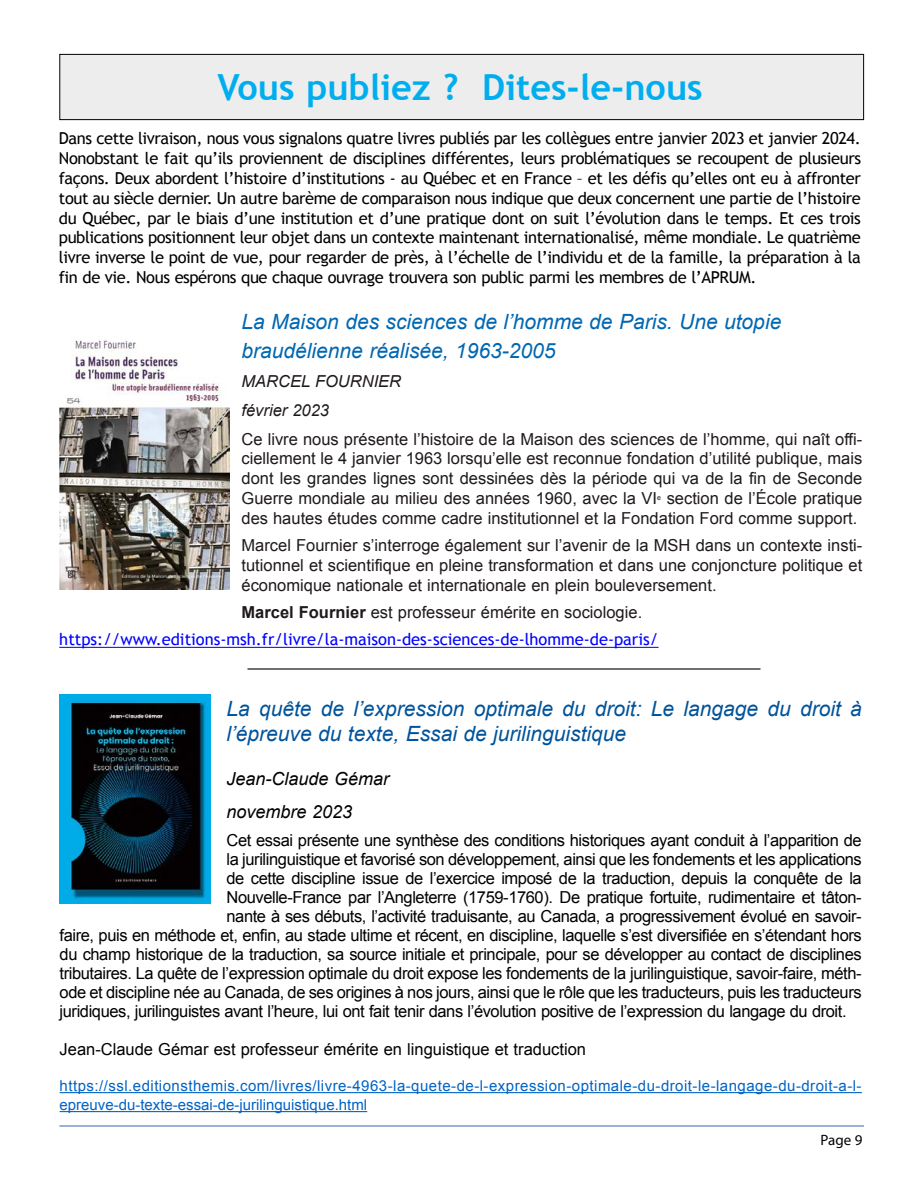
<style>
.page{position:relative;width:918px;height:1188px;background:#fff}
.page>*{position:absolute;margin:0;border:0;box-sizing:border-box;transform-origin:0 0}
.t1{font:700 36px "Trebuchet MS";color:#00aeef}
.t2{font:italic 21px/24.2px "Arial";color:#00539a}
.t3{font:italic 21px/28.8px "Arial";color:#0067b1}
.t4{font:italic 18px/32.7px "Arial";color:#000}
.t5{font:16.5px "Arial";letter-spacing:-.025em;color:#000}
.t6{font:16.5px/19.8px "Trebuchet MS";letter-spacing:-.025em;color:#000;text-align:justify}
.t7{font:16.5px/19.8px "Arial";color:#1f191a;text-align:justify}
.t8{font:16.5px "Trebuchet MS";color:#00f}
.t9{font:16.5px "Arial";color:#000}
.t10{font:italic 16.5px/28.8px "Arial";color:#1f191a}
.t11{font:15px/19px "Arial";letter-spacing:.03em;color:#0063c5}
.t12{font:15px "Myriad Pro";color:#000}
.t13{font:7.05px "Arial";color:#1f191a}
.s1{font-weight:700}
</style>
<div class="page">
<hr style="left:59px;top:1126px;width:805px;height:1px;background:#3c65af">
<div style="left:60px;top:54px;width:804px;height:66px;background:#ededee"></div>
<div style="left:59px;top:54px;width:805px;height:66px;border:1px solid #000"></div>
<hr style="left:59px;top:647px;width:600px;height:1px;background:#00f">
<img style="left:59px;top:340px;width:170px;height:250px">
<hr style="left:60px;top:1092px;width:802px;height:1px;background:#0063c5">
<hr style="left:60px;top:1111px;width:307px;height:1px;background:#0063c5">
<img style="left:60px;top:694px;width:150px;height:210px">
<hr style="left:248px;top:668px;width:512px;height:2px;background:#000">
<h1 class="t1" style="left:218px;top:65px;width:487px">Vous publiez ? Dites-le-nous</h1>
<p class="t6" style="left:59px;top:129px;width:804px">Dans cette livraison, nous vous signalons quatre livres publiés par les collègues entre janvier 2023 et janvier 2024.<br>Nonobstant le fait qu’ils proviennent de disciplines différentes, leurs problématiques se recoupent de plusieurs façons. Deux abordent l’histoire d’institutions - au Québec et en France – et les défis qu’elles ont eu à affronter tout au siècle dernier. Un autre barème de comparaison nous indique que deux concernent une partie de l’histoire du Québec, par le biais d’une institution et d’une pratique dont on suit l’évolution dans le temps. Et ces trois publications positionnent leur objet dans un contexte maintenant internationalisé, même mondiale. Le quatrième livre inverse le point de vue, pour regarder de près, à l’échelle de l’individu et de la famille, la préparation à la fin de vie. Nous espérons que chaque ouvrage trouvera son public parmi les membres de l’APRUM.</p>
<p class="t3" style="left:242px;top:308px;width:541px">La Maison des sciences de l’homme de Paris. Une utopie braudélienne réalisée, 1963-2005</p>
<p class="t10" style="left:242px;top:367px;width:161px">MARCEL FOURNIER février 2023</p>
<p class="t7" style="left:242px;top:429px;width:622px">Ce livre nous présente l’histoire de la Maison des sciences de l’homme, qui naît offi&shy;ciellement le 4 janvier 1963 lorsqu’elle est reconnue fondation d’utilité publique, mais dont les grandes lignes sont dessinées dès la période qui va de la fin de Seconde Guerre mondiale au milieu des années 1960, avec la VI</p>
<p class="t7" style="left:242px;top:488px;width:622px;text-indent:425px">section de l’École pratique des hautes études comme cadre institutionnel et la Fondation Ford comme support.</p>
<p class="t7" style="left:242px;top:536px;width:622px">Marcel Fournier s’interroge également sur l’avenir de la MSH dans un contexte insti&shy;tutionnel et scientifique en pleine transformation et dans une conjoncture politique et économique nationale et internationale en plein bouleversement.</p>
<p class="t7" style="left:242px;top:602px;width:402px"><span class="s1">Marcel Fournier</span> est professeur émérite en sociologie.</p>
<p class="t8" style="left:59px;top:630px;width:601px">https://www.editions-msh.fr/livre/la-maison-des-sciences-de-lhomme-de-paris/</p>
<p class="t13" style="left:657px;top:493px;width:5px">e</p>
<p class="t2" style="left:226px;top:697px;width:637px">La quête de l’expression optimale du droit: Le langage du droit à l’épreuve du texte, Essai de jurilinguistique</p>
<p class="t4" style="left:226px;top:763px;width:164px">Jean-Claude Gémar novembre 2023</p>
<p class="t5" style="left:226px;top:829px;width:637px">Cet essai présente une synthèse des conditions historiques ayant conduit à l’apparition de</p>
<p class="t5" style="left:226px;top:848px;width:637px">la jurilinguistique et favorisé son développement, ainsi que les fondements et les applications</p>
<p class="t5" style="left:226px;top:867px;width:637px">de cette discipline issue de l’exercice imposé de la traduction, depuis la conquête de la</p>
<p class="t5" style="left:226px;top:886px;width:637px">Nouvelle-France par l’Angleterre (1759-1760). De pratique fortuite, rudimentaire et tâton-</p>
<p class="t5" style="left:226px;top:905px;width:637px">nante à ses débuts, l’activité traduisante, au Canada, a progressivement évolué en savoir-</p>
<p class="t5" style="left:60px;top:924px;width:804px">faire, puis en méthode et, enfin, au stade ultime et récent, en discipline, laquelle s’est diversifiée en s’étendant hors</p>
<p class="t5" style="left:60px;top:943px;width:804px">du champ historique de la traduction, sa source initiale et principale, pour se développer au contact de disciplines</p>
<p class="t5" style="left:60px;top:962px;width:804px">tributaires. La quête de l’expression optimale du droit expose les fondements de la jurilinguistique, savoir-faire, méth-</p>
<p class="t5" style="left:60px;top:981px;width:804px">ode et discipline née au Canada, de ses origines à nos jours, ainsi que le rôle que les traducteurs, puis les traducteurs</p>
<p class="t5" style="left:60px;top:1000px;width:789px">juridiques, jurilinguistes avant l’heure, lui ont fait tenir dans l’évolution positive de l’expression du langage du droit.</p>
<p class="t9" style="left:60px;top:1038px;width:528px">Jean-Claude Gémar est professeur émérite en linguistique et traduction</p>
<p class="t11" style="left:60px;top:1076px;width:804px">https://ssl.editionsthemis.com/livres/livre-4963-la-quete-de-l-expression-optimale-du-droit-le-langage-du-droit-a-l&shy;epreuve-du-texte-essai-de-jurilinguistique.html</p>
<p class="t12" style="left:821px;top:1131px;width:43px">Page 9</p>
</div>
